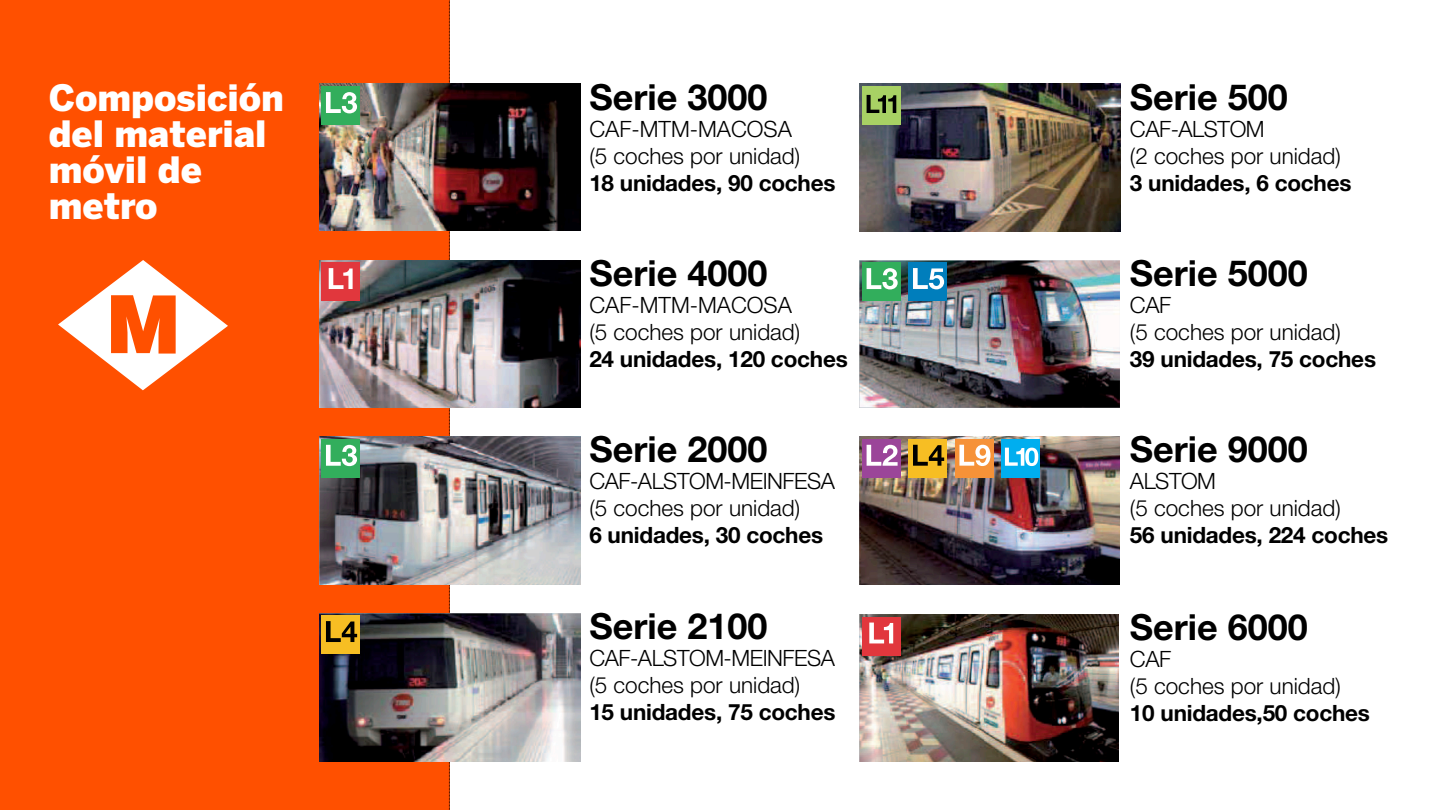
<style>
.page{position:relative;width:1440px;height:810px;background:#fff}
.page>*{position:absolute;margin:0;border:0;box-sizing:border-box;transform-origin:0 0}
.t1{font:700 36px "Helvetica Neue LT Std";color:#000}
.t2{font:900 36px/36px "Benton Sans";color:#fff}
.t3{font:300 22.5px "Helvetica Neue LT Std";color:#000}
.t4{font:700 22.5px "Helvetica Neue LT Std";letter-spacing:-.01em;color:#000}
.t5{font:300 22.5px "Helvetica Neue LT Std";letter-spacing:-.02em;color:#000}
</style>
<div class="page">
<div style="left:0;top:0;width:449px;height:810px;background:#ff5000"></div>
<svg style="left:449px;top:0;width:1px;height:810px"></svg>
<img style="left:319px;top:84px;width:261px;height:146px">
<img style="left:319px;top:260px;width:261px;height:148px">
<img style="left:319px;top:437px;width:261px;height:147px">
<img style="left:319px;top:613px;width:261px;height:148px">
<img style="left:860px;top:84px;width:261px;height:148px">
<img style="left:860px;top:260px;width:259px;height:148px">
<img style="left:859px;top:437px;width:261px;height:147px">
<img style="left:859px;top:614px;width:259px;height:147px">
<div style="left:322px;top:87px;width:38px;height:38px;background:#32ae5c"></div>
<svg style="left:326px;top:92px;width:31px;height:21px"></svg>
<div style="left:862px;top:439px;width:38px;height:38px;background:#9b4599"></div>
<svg style="left:867px;top:445px;width:31px;height:21px"></svg>
<div style="left:322px;top:263px;width:38px;height:38px;background:#e1373d"></div>
<svg style="left:329px;top:268px;width:24px;height:21px"></svg>
<div style="left:322px;top:616px;width:38px;height:38px;background:#f7be23"></div>
<svg style="left:326px;top:621px;width:31px;height:21px"></svg>
<div style="left:909px;top:263px;width:38px;height:38px;background:#007ebc"></div>
<svg style="left:913px;top:268px;width:31px;height:21px"></svg>
<div style="left:955px;top:439px;width:38px;height:38px;background:#f69238"></div>
<svg style="left:959px;top:445px;width:31px;height:21px"></svg>
<div style="left:1002px;top:439px;width:38px;height:38px;background:#00aeef"></div>
<svg style="left:1005px;top:448px;width:33px;height:18px"></svg>
<div style="left:862px;top:87px;width:38px;height:38px;background:#a8d164"></div>
<svg style="left:867px;top:95px;width:29px;height:18px"></svg>
<div style="left:322px;top:439px;width:38px;height:38px;background:#32ae5c"></div>
<svg style="left:326px;top:445px;width:31px;height:21px"></svg>
<div style="left:862px;top:263px;width:38px;height:38px;background:#32ae5c"></div>
<svg style="left:867px;top:268px;width:31px;height:21px"></svg>
<div style="left:909px;top:439px;width:38px;height:38px;background:#f7be23"></div>
<svg style="left:913px;top:445px;width:31px;height:21px"></svg>
<div style="left:862px;top:617px;width:38px;height:38px;background:#e1373d"></div>
<svg style="left:869px;top:623px;width:24px;height:20px"></svg>
<svg style="left:58px;top:260px;width:170px;height:130px"></svg>
<p class="t2" style="left:49px;top:79px;width:237px">Composición</p>
<p class="t2" style="left:49px;top:115px;width:219px">del material móvil de metro</p>
<p class="t1" style="left:589px;top:75px;width:180px">Serie 3000</p>
<p class="t3" style="left:589px;top:115px;width:204px">CAF-MTM-MACOSA</p>
<p class="t3" style="left:589px;top:142px;width:212px">(5 coches por unidad)</p>
<p class="t4" style="left:589px;top:169px;width:248px">18 unidades, 90 coches</p>
<p class="t1" style="left:589px;top:251px;width:180px">Serie 4000</p>
<p class="t3" style="left:589px;top:291px;width:204px">CAF-MTM-MACOSA</p>
<p class="t3" style="left:589px;top:318px;width:212px">(5 coches por unidad)</p>
<p class="t4" style="left:589px;top:345px;width:260px">24 unidades, 120 coches</p>
<p class="t1" style="left:589px;top:427px;width:180px">Serie 2000</p>
<p class="t5" style="left:589px;top:468px;width:247px">CAF-ALSTOM-MEINFESA</p>
<p class="t3" style="left:589px;top:495px;width:212px">(5 coches por unidad)</p>
<p class="t4" style="left:589px;top:521px;width:235px">6 unidades, 30 coches</p>
<p class="t1" style="left:589px;top:604px;width:180px">Serie 2100</p>
<p class="t5" style="left:589px;top:644px;width:247px">CAF-ALSTOM-MEINFESA</p>
<p class="t3" style="left:589px;top:671px;width:212px">(5 coches por unidad)</p>
<p class="t4" style="left:589px;top:698px;width:248px">15 unidades, 75 coches</p>
<p class="t1" style="left:1130px;top:75px;width:160px">Serie 500</p>
<p class="t5" style="left:1130px;top:115px;width:136px">CAF-ALSTOM</p>
<p class="t3" style="left:1130px;top:142px;width:212px">(2 coches por unidad)</p>
<p class="t4" style="left:1130px;top:169px;width:223px">3 unidades, 6 coches</p>
<p class="t1" style="left:1130px;top:251px;width:180px">Serie 5000</p>
<p class="t3" style="left:1130px;top:291px;width:43px">CAF</p>
<p class="t3" style="left:1130px;top:318px;width:212px">(5 coches por unidad)</p>
<p class="t4" style="left:1130px;top:345px;width:248px">39 unidades, 75 coches</p>
<p class="t1" style="left:1130px;top:427px;width:180px">Serie 9000</p>
<p class="t3" style="left:1130px;top:468px;width:88px">ALSTOM</p>
<p class="t3" style="left:1130px;top:495px;width:212px">(5 coches por unidad)</p>
<p class="t4" style="left:1130px;top:521px;width:260px">56 unidades, 224 coches</p>
<p class="t1" style="left:1130px;top:605px;width:180px">Serie 6000</p>
<p class="t3" style="left:1130px;top:645px;width:43px">CAF</p>
<p class="t3" style="left:1130px;top:672px;width:212px">(5 coches por unidad)</p>
<p class="t4" style="left:1130px;top:699px;width:242px">10 unidades,50 coches</p>
</div>
